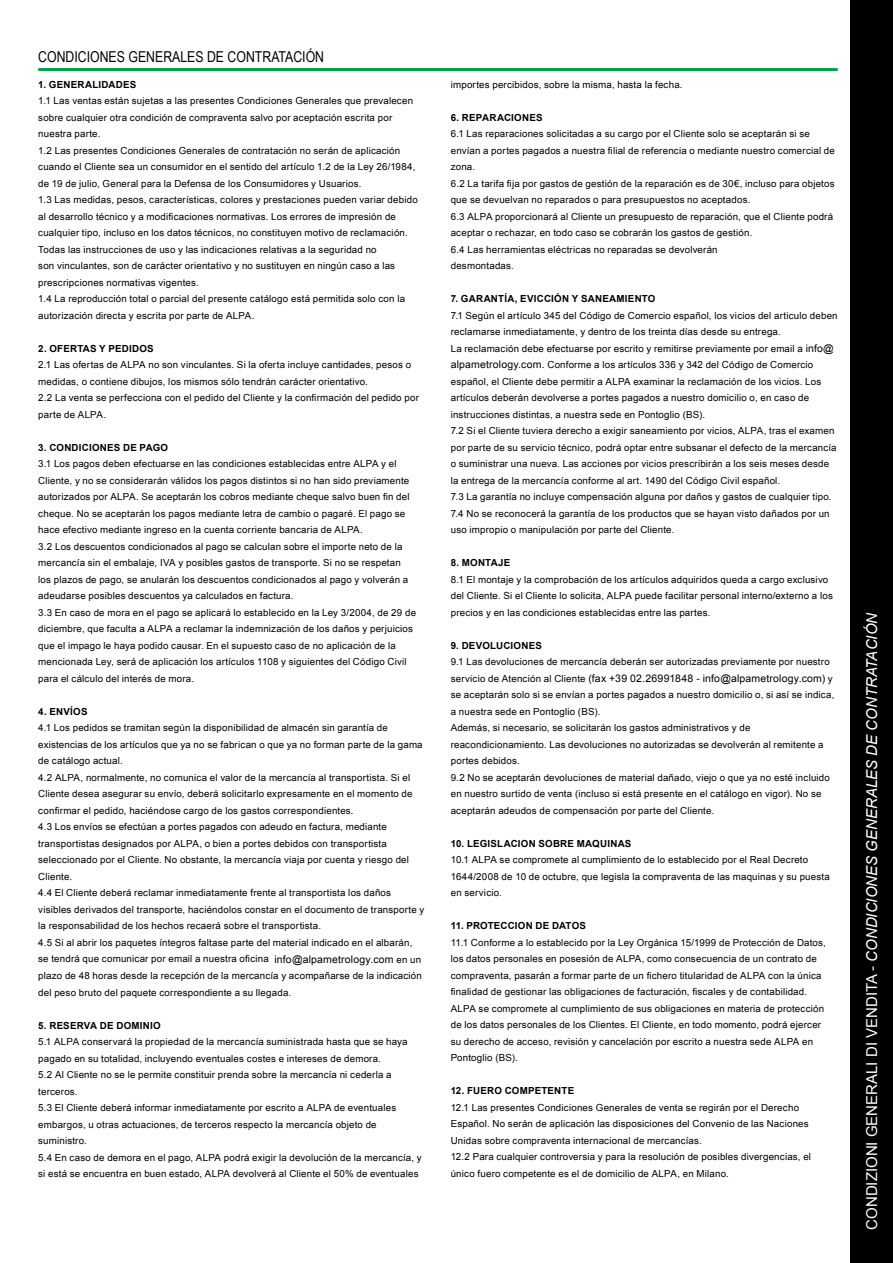
<style>
.page{position:relative;width:893px;height:1263px;background:#fff}
.page>*{position:absolute;margin:0;border:0;box-sizing:border-box;transform-origin:0 0}
.t1{font:italic 15px "Arial Link";color:#fff}
.t2{font:15px "Arial Link Narrow";color:#000}
.t3{font:10.5px "Arial Link";letter-spacing:.02em;color:#000}
.t4{font:9.75px/16.5px "Arial Link";letter-spacing:.02em;color:#000}
.t5{font:700 9.75px "Arial Link";letter-spacing:.025em;color:#000}
.s1{font-size:10.5px}
.s2{font-size:9.75px}
.s3{font-style:normal}
</style>
<div class="page">
<div style="left:850px;top:0;width:43px;height:1263px;background:#000"></div>
<hr style="left:38px;top:68px;width:800px;height:3px;background:#009e4d">
<h1 class="t2" style="left:38px;top:48px;width:287px">CONDICIONES GENERALES DE CONTRATACIÓN</h1>
<p class="t5" style="left:38px;top:79px;width:100px">1. GENERALIDADES</p>
<p class="t4" style="left:38px;top:93px;width:381px">1.1 Las ventas están sujetas a las presentes Condiciones Generales que prevalecen sobre cualquier otra condición de compraventa salvo por aceptación escrita por nuestra parte.<br>1.2 Las presentes Condiciones Generales de contratación no serán de aplicación cuando el Cliente sea un consumidor en el sentido del artículo 1.2 de la Ley 26/1984, de 19 de julio, General para la Defensa de los Consumidores y Usuarios.<br>1.3 Las medidas, pesos, características, colores y prestaciones pueden variar debido al desarrollo técnico y a modificaciones normativas. Los errores de impresión de cualquier tipo, incluso en los datos técnicos, no constituyen motivo de reclamación.<br>Todas las instrucciones de uso y las indicaciones relativas a la seguridad no<br>son vinculantes, son de carácter orientativo y no sustituyen en ningún caso a las prescripciones normativas vigentes.<br>1.4 La reproducción total o parcial del presente catálogo está permitida solo con la autorización directa y escrita por parte de ALPA.</p>
<p class="t5" style="left:38px;top:343px;width:117px">2. OFERTAS Y PEDIDOS</p>
<p class="t4" style="left:38px;top:357px;width:382px">2.1 Las ofertas de ALPA no son vinculantes. Si la oferta incluye cantidades, pesos o medidas, o contiene dibujos, los mismos sólo tendrán carácter orientativo.<br>2.2 La venta se perfecciona con el pedido del Cliente y la confirmación del pedido por parte de ALPA.</p>
<p class="t5" style="left:38px;top:442px;width:131px">3. CONDICIONES DE PAGO</p>
<p class="t4" style="left:38px;top:456px;width:379px">3.1 Los pagos deben efectuarse en las condiciones establecidas entre ALPA y el Cliente, y no se considerarán válidos los pagos distintos si no han sido previamente autorizados por ALPA. Se aceptarán los cobros mediante cheque salvo buen fin del cheque. No se aceptarán los pagos mediante letra de cambio o pagaré. El pago se hace efectivo mediante ingreso en la cuenta corriente bancaria de ALPA.<br>3.2 Los descuentos condicionados al pago se calculan sobre el importe neto de la mercancía sin el embalaje, IVA y posibles gastos de transporte. Si no se respetan los plazos de pago, se anularán los descuentos condicionados al pago y volverán a adeudarse posibles descuentos ya calculados en factura.<br>3.3 En caso de mora en el pago se aplicará lo establecido en la Ley 3/2004, de 29 de diciembre, que faculta a ALPA a reclamar la indemnización de los daños y perjuicios que el impago le haya podido causar. En el supuesto caso de no aplicación de la mencionada Ley, será de aplicación los artículos 1108 y siguientes del Código Civil para el cálculo del interés de mora.</p>
<p class="t5" style="left:38px;top:706px;width:51px">4. ENVÍOS</p>
<p class="t4" style="left:38px;top:720px;width:388px">4.1 Los pedidos se tramitan según la disponibilidad de almacén sin garantía de existencias de los artículos que ya no se fabrican o que ya no forman parte de la gama de catálogo actual.<br>4.2 ALPA, normalmente, no comunica el valor de la mercancía al transportista. Si el Cliente desea asegurar su envío, deberá solicitarlo expresamente en el momento de confirmar el pedido, haciéndose cargo de los gastos correspondientes.<br>4.3 Los envíos se efectúan a portes pagados con adeudo en factura, mediante transportistas designados por ALPA, o bien a portes debidos con transportista seleccionado por el Cliente. No obstante, la mercancía viaja por cuenta y riesgo del Cliente.<br>4.4 El Cliente deberá reclamar inmediatamente frente al transportista los daños visibles derivados del transporte, haciéndolos constar en el documento de transporte y la responsabilidad de los hechos recaerá sobre el transportista.<br>4.5 Si al abrir los paquetes íntegros faltase parte del material indicado en el albarán, se tendrá que comunicar por email a nuestra oficina <span class="s1">info@alpametrology.com</span> en un plazo de 48 horas desde la recepción de la mercancía y acompañarse de la indicación del peso bruto del paquete correspondiente a su llegada.</p>
<p class="t5" style="left:38px;top:1019px;width:124px">5. RESERVA DE DOMINIO</p>
<p class="t4" style="left:38px;top:1033px;width:385px">5.1 ALPA conservará la propiedad de la mercancía suministrada hasta que se haya pagado en su totalidad, incluyendo eventuales costes e intereses de demora.<br>5.2 Al Cliente no se le permite constituir prenda sobre la mercancía ni cederla a terceros.<br>5.3 El Cliente deberá informar inmediatamente por escrito a ALPA de eventuales embargos, u otras actuaciones, de terceros respecto la mercancía objeto de suministro.<br>5.4 En caso de demora en el pago, ALPA podrá exigir la devolución de la mercancía, y si está se encuentra en buen estado, ALPA devolverá al Cliente el 50% de eventuales</p>
<p class="t4" style="left:451px;top:76px;width:233px">importes percibidos, sobre la misma, hasta la fecha.</p>
<p class="t5" style="left:451px;top:112px;width:93px">6. REPARACIONES</p>
<p class="t4" style="left:451px;top:126px;width:386px">6.1 Las reparaciones solicitadas a su cargo por el Cliente solo se aceptarán si se envían a portes pagados a nuestra filial de referencia o mediante nuestro comercial de zona.<br>6.2 La tarifa fija por gastos de gestión de la reparación es de 30€, incluso para objetos que se devuelvan no reparados o para presupuestos no aceptados.<br>6.3 ALPA proporcionará al Cliente un presupuesto de reparación, que el Cliente podrá aceptar o rechazar, en todo caso se cobrarán los gastos de gestión.<br>6.4 Las herramientas eléctricas no reparadas se devolverán<br>desmontadas.</p>
<p class="t5" style="left:451px;top:293px;width:206px">7. GARANTÍA, EVICCIÓN Y SANEAMIENTO</p>
<p class="t4" style="left:451px;top:307px;width:388px">7.1 Según el artículo 345 del Código de Comercio español, los vicios del articulo deben reclamarse inmediatamente, y dentro de los treinta días desde su entrega.<br>La reclamación debe efectuarse por escrito y remitirse previamente por email a <span class="s1">info@ alpametrology.com.</span> Conforme a los artículos 336 y 342 del Código de Comercio español, el Cliente debe permitir a ALPA examinar la reclamación de los vicios. Los artículos deberán devolverse a portes pagados a nuestro domicilio o, en caso de instrucciones distintas, a nuestra sede en Pontoglio (BS).<br>7.2 Si el Cliente tuviera derecho a exigir saneamiento por vicios, ALPA, tras el examen por parte de su servicio técnico, podrá optar entre subsanar el defecto de la mercancía o suministrar una nueva. Las acciones por vicios prescribirán a los seis meses desde la entrega de la mercancía conforme al art. 1490 del Código Civil español.<br>7.3 La garantía no incluye compensación alguna por daños y gastos de cualquier tipo.<br>7.4 No se reconocerá la garantía de los productos que se hayan visto dañados por un uso impropio o manipulación por parte del Cliente.</p>
<p class="t5" style="left:451px;top:557px;width:61px">8. MONTAJE</p>
<p class="t4" style="left:451px;top:571px;width:384px">8.1 El montaje y la comprobación de los artículos adquiridos queda a cargo exclusivo del Cliente. Si el Cliente lo solicita, ALPA puede facilitar personal interno/externo a los precios y en las condiciones establecidas entre las partes.</p>
<p class="t5" style="left:451px;top:640px;width:93px">9. DEVOLUCIONES</p>
<p class="t4" style="left:451px;top:654px;width:380px">9.1 Las devoluciones de mercancía deberán ser autorizadas previamente por nuestro</p>
<p class="t3" style="left:451px;top:672px;width:383px"><span class="s2">servicio de Atención al Cliente</span> (fax +39 02.26991848 - info@alpametrology.com) <span class="s2">y</span></p>
<p class="t4" style="left:451px;top:687px;width:385px">se aceptarán solo si se envían a portes pagados a nuestro domicilio o, si así se indica, a nuestra sede en Pontoglio (BS).<br>Además, si necesario, se solicitarán los gastos administrativos y de reacondicionamiento. Las devoluciones no autorizadas se devolverán al remitente a portes debidos.<br>9.2 No se aceptarán devoluciones de material dañado, viejo o que ya no esté incluido en nuestro surtido de venta (incluso si está presente en el catálogo en vigor). No se aceptarán adeudos de compensación por parte del Cliente.</p>
<p class="t5" style="left:451px;top:838px;width:182px">10. LEGISLACION SOBRE MAQUINAS</p>
<p class="t4" style="left:451px;top:852px;width:381px">10.1 ALPA se compromete al cumplimiento de lo establecido por el Real Decreto<br>1644/2008 de 10 de octubre, que legisla la compraventa de las maquinas y su puesta en servicio.</p>
<p class="t5" style="left:451px;top:920px;width:137px">11. PROTECCION DE DATOS</p>
<p class="t4" style="left:451px;top:934px;width:377px">11.1 Conforme a lo establecido por la Ley Orgánica 15/1999 de Protección de Datos, los datos personales en posesión de ALPA, como consecuencia de un contrato de compraventa, pasarán a formar parte de un fichero titularidad de ALPA con la única finalidad de gestionar las obligaciones de facturación, fiscales y de contabilidad.<br>ALPA se compromete al cumplimiento de sus obligaciones en materia de protección de los datos personales de los Clientes. El Cliente, en todo momento, podrá ejercer su derecho de acceso, revisión y cancelación por escrito a nuestra sede ALPA en Pontoglio (BS).</p>
<p class="t5" style="left:451px;top:1085px;width:125px">12. FUERO COMPETENTE</p>
<p class="t4" style="left:451px;top:1099px;width:362px">12.1 Las presentes Condiciones Generales de venta se regirán por el Derecho Español. No serán de aplicación las disposiciones del Convenio de las Naciones Unidas sobre compraventa internacional de mercancías.<br>12.2 Para cualquier controversia y para la resolución de posibles divergencias, el único fuero competente es el de domicilio de ALPA, en Milano.</p>
<h1 class="t1" style="left:863px;top:1230px;width:619px;rotate:-90deg"><span class="s3">CONDIZIONI GENERALI DI VENDITA -</span> CONDICIONES GENERALES DE CONTRATACIÓN</h1>
</div>
